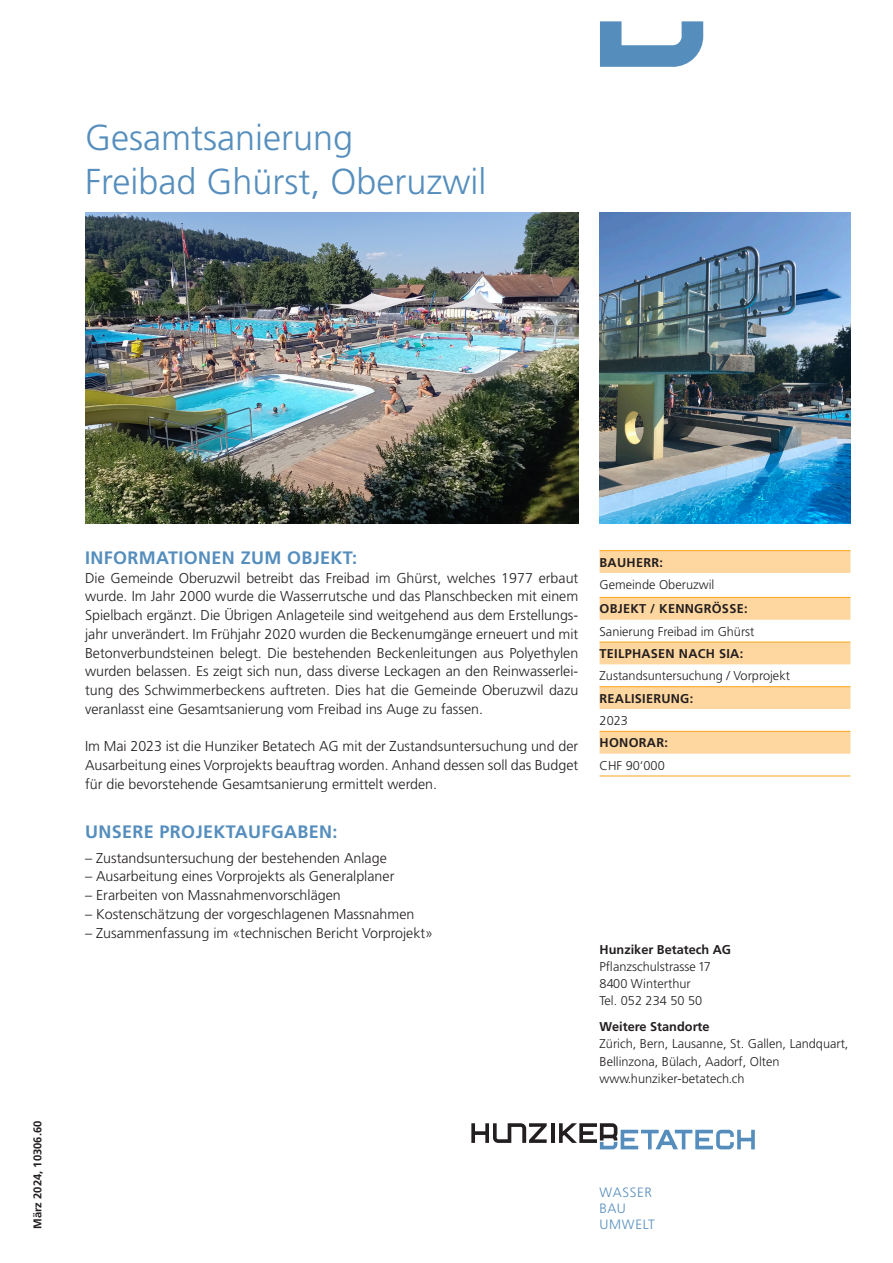
<style>
.page{position:relative;width:893px;height:1263px;background:#fff}
.page>*{position:absolute;margin:0;border:0;box-sizing:border-box;transform-origin:0 0}
.Haupttitel{font:300 36px "Frutiger LT Std";color:#558ebd}
.Lauftext{font:700 18px "Frutiger LT Std";letter-spacing:.02em;color:#558ebd}
.Titel_Lauftext{font:700 18px "Frutiger LT Std";letter-spacing:.02em;color:#558ebd}
.Lauftext-2{font:300 14.25px/18.8px "Frutiger LT Std";color:#231f20;text-align:justify}
.t1{font:300 13.5px/16.2px "Frutiger LT Std";letter-spacing:.05em;color:#558ebd}
.Tabelle_Lauftext{font:300 12.75px/17.2px "Frutiger LT Std";color:#231f20}
.Tabelle_Titel{font:700 12.75px "Frutiger LT Std";letter-spacing:.02em;color:#231f20}
.t2{font:700 11.25px "Frutiger LT Std";color:#231f20}
.s1{font-weight:700}
</style>
<div class="page">
<hr style="left:551px;top:1123px;width:3px;height:20px;background:#231f20">
<svg style="left:471px;top:1123px;width:76px;height:20px"></svg>
<svg style="left:559px;top:1123px;width:196px;height:26px"></svg>
<svg style="left:600px;top:21px;width:103px;height:46px"></svg>
<img style="left:600px;top:213px;width:250px;height:310px">
<img style="left:85px;top:213px;width:493px;height:310px">
<svg style="left:600px;top:551px;width:250px;height:203px;fill:#fed7a0"></svg>
<hr style="left:600px;top:550px;width:250px;height:1px;background:#f9a51b">
<hr style="left:600px;top:597px;width:250px;height:1px;background:#f9a51b">
<hr style="left:600px;top:776px;width:250px;height:1px;background:#f9a51b">
<hr style="left:600px;top:642px;width:250px;height:1px;background:#f9a51b">
<hr style="left:600px;top:686px;width:250px;height:1px;background:#f9a51b">
<hr style="left:600px;top:731px;width:250px;height:1px;background:#f9a51b">
<p class="Haupttitel" style="left:85px;top:118px;width:270px">Gesamtsanierung</p>
<p class="Haupttitel" style="left:85px;top:161px;width:403px">Freibad Ghürst, Oberuzwil</p>
<p class="t2" style="left:31px;top:1229px;width:110px;rotate:-90deg">März 2024, 10306.60</p>
<p class="Lauftext" style="left:85px;top:547px;width:273px">INFORMATIONEN ZUM OBJEKT:</p>
<p class="Lauftext-2" style="left:85px;top:568px;width:495px">Die Gemeinde Oberuzwil betreibt das Freibad im Ghürst, welches 1977 erbaut wurde. Im Jahr 2000 wurde die Wasserrutsche und das Planschbecken mit einem Spielbach ergänzt. Die Übrigen Anlageteile sind weitgehend aus dem Erstellungs&shy;jahr unverändert. Im Frühjahr 2020 wurden die Beckenumgänge erneuert und mit Betonverbundsteinen belegt. Die bestehenden Beckenleitungen aus Polyethylen wurden belassen. Es zeigt sich nun, dass diverse Leckagen an den Reinwasserlei&shy;tung des Schwimmerbeckens auftreten. Dies hat die Gemeinde Oberuzwil dazu veranlasst eine Gesamtsanierung vom Freibad ins Auge zu fassen.</p>
<p class="Lauftext-2" style="left:85px;top:737px;width:495px">Im Mai 2023 ist die Hunziker Betatech AG mit der Zustandsuntersuchung und der Ausarbeitung eines Vorprojekts beauftrag worden. Anhand dessen soll das Budget für die bevorstehende Gesamtsanierung ermittelt werden.</p>
<p class="Titel_Lauftext" style="left:85px;top:821px;width:254px">UNSERE PROJEKTAUFGABEN:</p>
<p class="Lauftext-2" style="left:85px;top:848px;width:303px">– Zustandsuntersuchung der bestehenden Anlage</p>
<p class="Lauftext-2" style="left:85px;top:867px;width:311px">– Ausarbeitung eines Vorprojekts als Generalplaner</p>
<p class="Lauftext-2" style="left:85px;top:886px;width:257px">– Erarbeiten von Massnahmenvorschlägen</p>
<p class="Lauftext-2" style="left:85px;top:905px;width:331px">– Kostenschätzung der vorgeschlagenen Massnahmen</p>
<p class="Lauftext-2" style="left:85px;top:923px;width:350px">– Zusammenfassung im «technischen Bericht Vorprojekt»</p>
<p class="Tabelle_Titel" style="left:600px;top:555px;width:65px">BAUHERR:</p>
<p class="Tabelle_Lauftext" style="left:600px;top:576px;width:116px">Gemeinde Oberuzwil</p>
<p class="Tabelle_Titel" style="left:600px;top:601px;width:149px">OBJEKT / KENNGRÖSSE:</p>
<p class="Tabelle_Lauftext" style="left:600px;top:623px;width:156px">Sanierung Freibad im Ghürst</p>
<p class="Tabelle_Titel" style="left:600px;top:646px;width:145px">TEILPHASEN NACH SIA:</p>
<p class="Tabelle_Lauftext" style="left:600px;top:667px;width:192px">Zustandsuntersuchung / Vorprojekt</p>
<p class="Tabelle_Titel" style="left:600px;top:691px;width:95px">REALISIERUNG:</p>
<p class="Tabelle_Lauftext" style="left:600px;top:712px;width:30px">2023</p>
<p class="Tabelle_Titel" style="left:600px;top:735px;width:70px">HONORAR:</p>
<p class="Tabelle_Lauftext" style="left:600px;top:757px;width:67px">CHF 90‘000</p>
<p class="Tabelle_Lauftext" style="left:600px;top:941px;width:133px"><span class="s1">Hunziker Betatech AG<br></span>Pflanzschulstrasse 17<br>8400 Winterthur<br>Tel. 052 234 50 50</p>
<p class="Tabelle_Lauftext" style="left:600px;top:1018px;width:250px"><span class="s1">Weitere Standorte<br></span>Zürich, Bern, Lausanne, St. Gallen, Landquart,<br>Bellinzona, Bülach, Aadorf, Olten www.hunziker-betatech.ch</p>
<p class="t1" style="left:600px;top:1184px;width:57px">WASSER<br>BAU<br>UMWELT</p>
</div>
